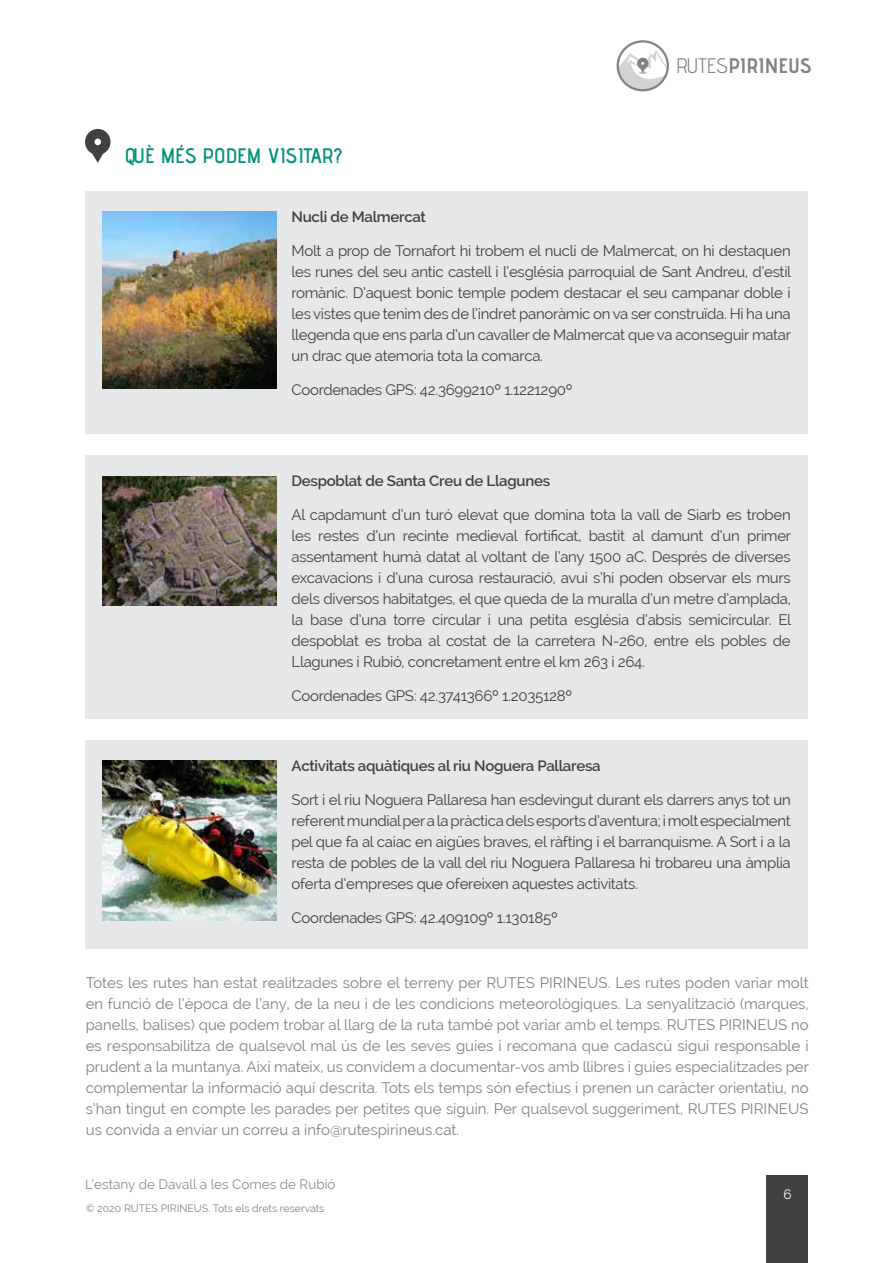
<style>
.page{position:relative;width:893px;height:1263px;background:#fff}
.page>*{position:absolute;margin:0;border:0;box-sizing:border-box;transform-origin:0 0}
.t1{font:600 21px "Advent Pro";color:#009279}
.t2{font:700 21px "Advent Pro";color:#808285}
.t3{font:15px/21px "Raleway";letter-spacing:-.02em;color:#414042;text-align:justify}
.t4{font:15px/21px "Raleway";color:#808285;text-align:justify}
.t5{font:600 15px "Raleway";letter-spacing:-.02em;color:#414042}
.t6{font:13.5px "Raleway";color:#8b8e90}
.t7{font:13.5px "Raleway";color:#fff}
.t8{font:10.5px "Raleway";color:#808285}
.s1{font-weight:400}
</style>
<div class="page">
<svg style="left:85px;top:129px;width:26px;height:34px"></svg>
<div style="left:85px;top:191px;width:723px;height:243px;background:#e6e7e8"></div>
<img style="left:102px;top:211px;width:174px;height:177px">
<div style="left:85px;top:455px;width:723px;height:264px;background:#e6e7e8"></div>
<img style="left:102px;top:476px;width:174px;height:129px">
<div style="left:85px;top:740px;width:723px;height:208px;background:#e6e7e8"></div>
<img style="left:102px;top:760px;width:174px;height:161px">
<div style="left:767px;top:1175px;width:41px;height:88px;background:#414042"></div>
<svg style="left:617px;top:40px;width:52px;height:52px"></svg>
<h1 class="t1" style="left:125px;top:143px;width:219px">QUÈ MÉS PODEM VISITAR?</h1>
<h1 class="t2" style="left:676px;top:53px;width:137px"><span class="s1">RUTES</span>PIRINEUS</h1>
<p class="t5" style="left:291px;top:209px;width:136px">Nucli de Malmercat</p>
<p class="t3" style="left:291px;top:240px;width:501px">Molt a prop de Tornafort hi trobem el nucli de Malmercat, on hi destaquen les runes del seu antic castell i l’església parroquial de Sant Andreu, d’estil romànic. D’aquest bonic temple podem destacar el seu campanar doble i les vistes que tenim des de l’indret panoràmic on va ser construïda. Hi ha una llegenda que ens parla d’un cavaller de Malmercat que va aconseguir matar un drac que atemoria tota la comarca.</p>
<p class="t3" style="left:291px;top:379px;width:282px">Coordenades GPS: 42.3699210º 1.1221290º</p>
<p class="t5" style="left:291px;top:472px;width:260px">Despoblat de Santa Creu de Llagunes</p>
<p class="t3" style="left:291px;top:504px;width:501px">Al capdamunt d’un turó elevat que domina tota la vall de Siarb es troben les restes d’un recinte medieval fortificat, bastit al damunt d’un primer assentament humà datat al voltant de l’any 1500 aC. Després de diverses excavacions i d’una curosa restauració, avui s’hi poden observar els murs dels diversos habitatges, el que queda de la muralla d’un metre d’amplada, la base d’una torre circular i una petita església d’absis semicircular. El despoblat es troba al costat de la carretera N-260, entre els pobles de Llagunes i Rubió, concretament entre el km 263 i 264.</p>
<p class="t3" style="left:291px;top:685px;width:282px">Coordenades GPS: 42.3741366º 1.2035128º</p>
<p class="t5" style="left:291px;top:757px;width:311px">Activitats aquàtiques al riu Noguera Pallaresa</p>
<p class="t3" style="left:291px;top:789px;width:501px">Sort i el riu Noguera Pallaresa han esdevingut durant els darrers anys tot un referent mundial per a la pràctica dels esports d’aventura; i molt especialment pel que fa al caiac en aigües braves, el ràfting i el barranquisme. A Sort i a la resta de pobles de la vall del riu Noguera Pallaresa hi trobareu una àmplia oferta d’empreses que ofereixen aquestes activitats.</p>
<p class="t3" style="left:291px;top:907px;width:268px">Coordenades GPS: 42.409109º 1.130185º</p>
<p class="t4" style="left:86px;top:972px;width:725px">Totes les rutes han estat realitzades sobre el terreny per RUTES PIRINEUS. Les rutes poden variar molt en funció de l’època de l’any, de la neu i de les condicions meteorològiques. La senyalització (marques, panells, balises) que podem trobar al llarg de la ruta també pot variar amb el temps. RUTES PIRINEUS no es responsabilitza de qualsevol mal ús de les seves guies i recomana que cadascú sigui responsable i prudent a la muntanya. Així mateix, us convidem a documentar-vos amb llibres i guies especialitzades per complementar la informació aquí descrita. Tots els temps són efectius i prenen un caràcter orientatiu, no s’han tingut en compte les parades per petites que siguin. Per qualsevol suggeriment, RUTES PIRINEUS us convida a enviar un correu a info@rutespirineus.cat.</p>
<p class="t6" style="left:85px;top:1176px;width:252px">L’estany de Davall a les Comes de Rubió</p>
<p class="t8" style="left:86px;top:1202px;width:240px">© 2020 RUTES PIRINEUS. Tots els drets reservats</p>
<p class="t7" style="left:783px;top:1186px;width:10px">6</p>
</div>
